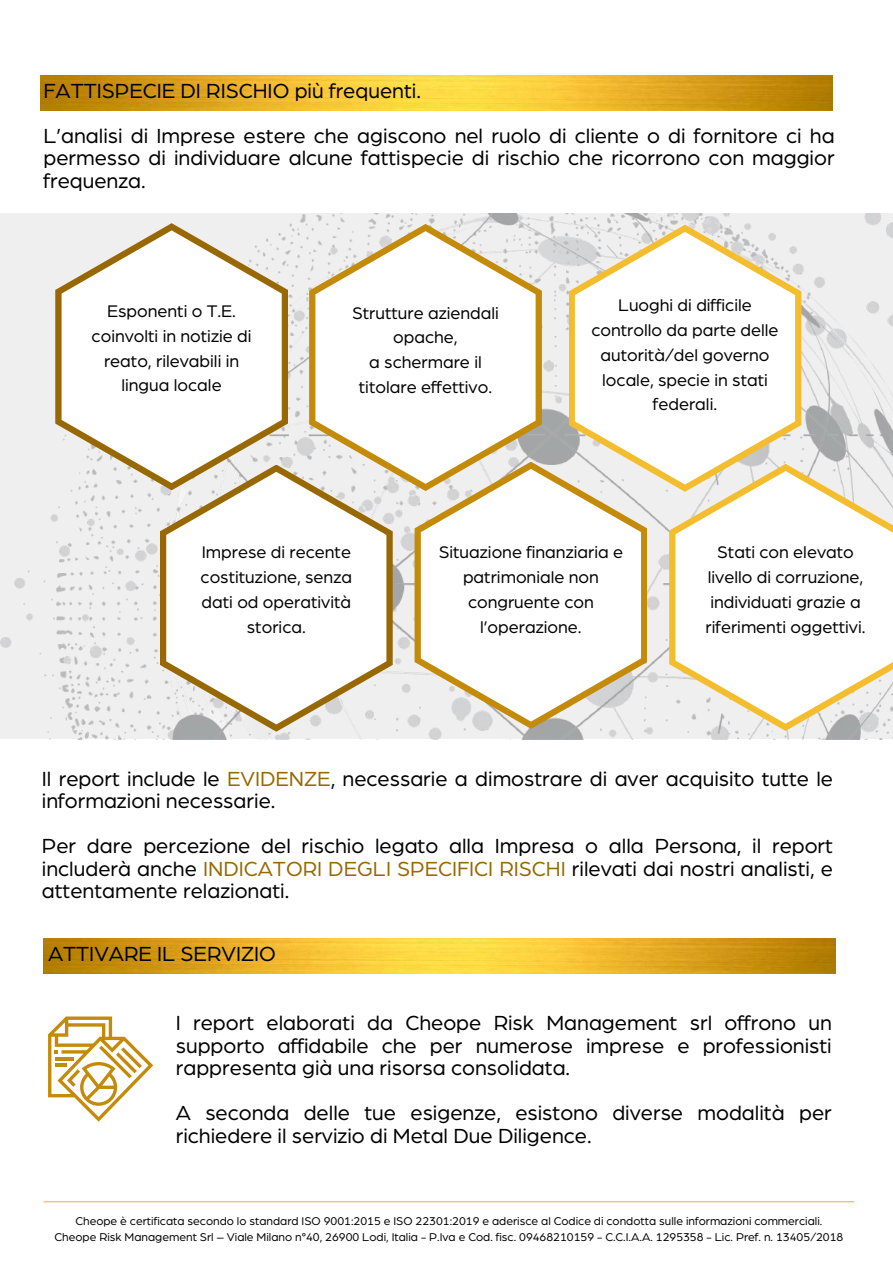
<style>
.page{position:relative;width:893px;height:1264px;background:#fff}
.page>*{position:absolute;margin:0;border:0;box-sizing:border-box;transform-origin:0 0}
.t1{font:21.75px/22.5px "Arboria";color:#000}
.t2{font:17.85px/24.8px "Arboria";color:#000;text-align:center}
.t3{font:12px/16px "Arboria";color:#000;text-align:center}
.s1{color:#976804}
</style>
<div class="page">
<hr style="left:43px;top:1201px;width:811px;height:1px;background:#f3bd2e">
<img style="left:40px;top:75px;width:792px;height:35px">
<img style="left:0;top:213px;width:892px;height:526px">
<svg style="left:55px;top:223px;width:233px;height:267px"></svg>
<svg style="left:309px;top:224px;width:233px;height:267px"></svg>
<svg style="left:568px;top:225px;width:233px;height:266px"></svg>
<svg style="left:669px;top:464px;width:223px;height:266px"></svg>
<svg style="left:414px;top:461px;width:233px;height:267px"></svg>
<svg style="left:160px;top:464px;width:232px;height:267px"></svg>
<img style="left:43px;top:938px;width:792px;height:35px">
<svg style="left:48px;top:1016px;width:105px;height:105px"></svg>
<svg style="left:55px;top:1056px;width:18px;height:4px"></svg>
<hr style="left:55px;top:1063px;width:12px;height:4px;background:#c48a09">
<p class="t1" style="left:43px;top:69px;width:792px;line-height:45px">FATTISPECIE DI RISCHIO più frequenti.<br>L’analisi di Imprese estere che agiscono nel ruolo di cliente o di fornitore ci ha</p>
<p class="t1" style="left:43px;top:147px;width:792px">permesso di individuare alcune fattispecie di rischio che ricorrono con maggior frequenza.</p>
<p class="t2" style="left:92px;top:299px;width:161px">Esponenti o T.E. coinvolti in notizie di reato, rilevabili in lingua locale</p>
<p class="t2" style="left:352px;top:301px;width:148px">Strutture aziendali opache,<br>a schermare il titolare effettivo.</p>
<p class="t2" style="left:591px;top:293px;width:189px">Luoghi di difficile controllo da parte delle autorità/del governo locale, specie in stati federali.</p>
<p class="t2" style="left:200px;top:540px;width:153px">Imprese di recente costituzione, senza dati od operatività storica.</p>
<p class="t2" style="left:438px;top:540px;width:186px">Situazione finanziaria e patrimoniale non congruente con l’operazione.</p>
<p class="t2" style="left:705px;top:540px;width:161px">Stati con elevato livello di corruzione, individuati grazie a riferimenti oggettivi.</p>
<p class="t1" style="left:42px;top:767px;width:792px">Il report include le <span class="s1">EVIDENZE</span>, necessarie a dimostrare di aver acquisito tutte le informazioni necessarie.</p>
<p class="t1" style="left:42px;top:835px;width:792px;text-align:justify">Per dare percezione del rischio legato alla Impresa o alla Persona, il report includerà anche <span class="s1">INDICATORI DEGLI SPECIFICI RISCHI</span> rilevati dai nostri analisti, e attentamente relazionati.</p>
<p class="t1" style="left:48px;top:942px;width:229px">ATTIVARE IL SERVIZIO</p>
<p class="t1" style="left:176px;top:1012px;width:657px;text-align:justify">I report elaborati da Cheope Risk Management srl offrono un supporto affidabile che per numerose imprese e professionisti rappresenta già una risorsa consolidata.</p>
<p class="t1" style="left:176px;top:1102px;width:657px">A seconda delle tue esigenze, esistono diverse modalità per richiedere il servizio di Metal Due Diligence.</p>
<p class="t3" style="left:54px;top:1213px;width:790px">Cheope è certificata secondo lo standard ISO 9001:2015 e ISO 22301:2019 e aderisce al Codice di condotta sulle informazioni commerciali.<br>Cheope Risk Management Srl – Viale Milano n°40, 26900 Lodi, Italia - P.Iva e Cod. fisc. 09468210159 - C.C.I.A.A. 1295358 - Lic. Pref. n. 13405/2018</p>
</div>
